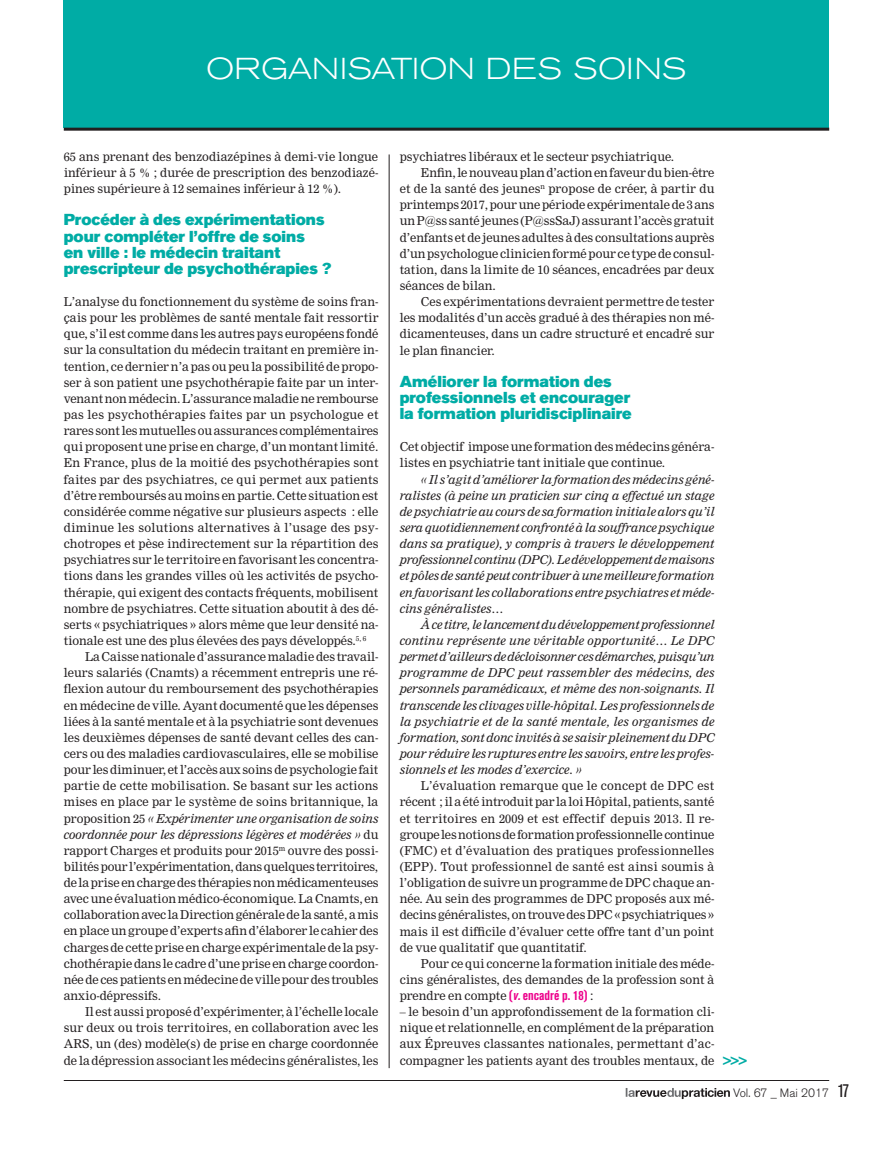
<style>
.page{position:relative;width:893px;height:1149px;background:#fff}
.page>*{position:absolute;margin:0;border:0;box-sizing:border-box;transform-origin:0 0}
.t1{font:300 expanded 30px "Akzidenz Grotesk BE";letter-spacing:.02em;color:#fff}
.t2{font:15.75px/16.2px "Akzidenz Grotesk BE Super";color:#00aca5}
.t3{font:12px/16.2px "Nimrod";color:#231f20;text-align:justify}
.t4{font:italic 12px/16.2px "Nimrod";color:#231f20;text-align:justify}
.t5{font:300 12px "Akzidenz Grotesk BE";color:#231f20}
.s1{font-style:italic}
.s2{font-family:"Akzidenz Grotesk BE";font-weight:700;font-stretch:condensed;font-size:13.5px;color:#ed028c}
.s3{font-family:"Akzidenz Grotesk BE";font-weight:700;font-style:italic;font-stretch:condensed;font-size:13.5px;color:#ed028c}
.s4{font-family:"Akzidenz Grotesk BE Super";color:#00aca5}
.s5{font-weight:400;font-stretch:condensed;font-size:18px}
</style>
<div class="page">
<div style="left:64px;top:0;width:765px;height:128px;background:#00aca5"></div>
<hr style="left:64px;top:128px;width:765px;height:3px;background:#231f20">
<svg style="left:626px;top:1088px;width:104px;height:10px"></svg>
<hr style="left:64px;top:1079px;width:765px;height:1px;background:#231f20">
<hr style="left:389px;top:154px;width:1px;height:913px;background:#231f20">
<h1 class="t1" style="left:206px;top:52px;width:482px">ORGANISATION DES SOINS</h1>
<p class="t3" style="left:64px;top:148px;width:316px">65 ans prenant des benzodiazépines à demi-vie longue inférieur à 5 % ; durée de prescription des benzodiazé&shy;pines supérieure à 12 semaines inférieur à 12 %).</p>
<h2 class="t2" style="left:64px;top:212px;width:269px">Procéder à des expérimentations pour compléter l’offre de soins<br>en ville : le médecin traitant prescripteur de psychothérapies ?</h2>
<p class="t3" style="left:64px;top:293px;width:316px">L’analyse du fonctionnement du système de soins fran&shy;çais pour les problèmes de santé mentale fait ressortir que, s’il est comme dans les autres pays européens fondé sur la consultation du médecin traitant en première in&shy;tention, ce dernier n’a pas ou peu la possibilité de propo&shy;ser à son patient une psychothérapie faite par un inter&shy;venant non médecin. L’assurance maladie ne rembourse pas les psychothérapies faites par un psychologue et rares sont les mutuelles ou assurances complémentaires qui proposent une prise en charge, d’un montant limité.<br>En France, plus de la moitié des psychothérapies sont faites par des psychiatres, ce qui permet aux patients d’être remboursés au moins en partie. Cette situation est considérée comme négative sur plusieurs aspects : elle diminue les solutions alternatives à l’usage des psy&shy;chotropes et pèse indirectement sur la répartition des psychiatres sur le territoire en favorisant les concentra&shy;tions dans les grandes villes où les activités de psycho&shy;thérapie, qui exigent des contacts fréquents, mobilisent nombre de psychiatres. Cette situation aboutit à des dé&shy;serts « psychiatriques » alors même que leur densité na&shy;tionale est une des plus élevées des pays développés.<sup>5,</sup> <sup>6</sup></p>
<p class="t3" style="left:64px;top:648px;width:316px;text-indent:21px">La Caisse nationale d’assurance maladie des travail&shy;leurs salariés (Cnamts) a récemment entrepris une ré&shy;flexion autour du remboursement des psychothérapies en médecine de ville. Ayant documenté que les dépenses liées à la santé mentale et à la psychiatrie sont devenues les deuxièmes dépenses de santé devant celles des can&shy;cers ou des maladies cardiovasculaires, elle se mobilise pour les diminuer, et l’accès aux soins de psychologie fait partie de cette mobilisation. Se basant sur les actions mises en place par le système de soins britannique, la proposition 25 <span class="s1">« Expérimenter une organisation de soins coordonnée pour les dépressions légères et modérées »</span> du rapport Charges et produits pour 2015<sup>m</sup> ouvre des possi&shy;bilités pour l’expérimentation, dans quelques territoires, de la prise en charge des thérapies non médicamenteuses avec une évaluation médico-économique. La Cnamts, en collaboration avec la Direction générale de la santé, a mis en place un groupe d’experts afin d’élaborer le cahier des charges de cette prise en charge expérimentale de la psy&shy;chothérapie dans le cadre d’une prise en charge coordon&shy;née de ces patients en médecine de ville pour des troubles anxio-dépressifs.</p>
<p class="t3" style="left:64px;top:1003px;width:316px;text-indent:21px">Il est aussi proposé d’expérimenter, à l’échelle locale sur deux ou trois territoires, en collaboration avec les ARS, un (des) modèle(s) de prise en charge coordonnée de la dépression associant les médecins généralistes, les</p>
<p class="t3" style="left:400px;top:148px;width:276px">psychiatres libéraux et le secteur psychiatrique.</p>
<p class="t3" style="left:421px;top:164px;width:295px">Enfin, le nouveau plan d’action en faveur du bien-être</p>
<p class="t3" style="left:400px;top:181px;width:316px">et de la santé des jeunes<sup>n</sup> propose de créer, à partir du</p>
<p class="t3" style="left:400px;top:197px;width:316px">printemps 2017, pour une période expérimentale de 3ans</p>
<p class="t3" style="left:400px;top:213px;width:316px">un P@ss santé jeunes (P@ssSaJ) assurant l’accès gratuit</p>
<p class="t3" style="left:400px;top:229px;width:316px">d’enfants et de jeunes adultes à des consultations auprès</p>
<p class="t3" style="left:400px;top:245px;width:316px">d’un psychologue clinicien formé pour ce type de consul-</p>
<p class="t3" style="left:400px;top:261px;width:316px">tation, dans la limite de 10 séances, encadrées par deux</p>
<p class="t3" style="left:400px;top:277px;width:98px">séances de bilan.</p>
<p class="t3" style="left:421px;top:293px;width:295px">Ces expérimentations devraient permettre de tester</p>
<p class="t3" style="left:400px;top:310px;width:316px">les modalités d’un accès gradué à des thérapies non mé-</p>
<p class="t3" style="left:400px;top:326px;width:316px">dicamenteuses, dans un cadre structuré et encadré sur</p>
<p class="t3" style="left:400px;top:342px;width:97px">le plan financier.</p>
<h2 class="t2" style="left:400px;top:373px;width:234px">Améliorer la formation des professionnels et encourager la formation pluridisciplinaire</h2>
<p class="t3" style="left:400px;top:439px;width:316px">Cet objectif impose une formation des médecins généra&shy;listes en psychiatrie tant initiale que continue.</p>
<p class="t4" style="left:400px;top:471px;width:316px;text-indent:21px">« Il s’agit d’améliorer la formation des médecins géné&shy;ralistes (à peine un praticien sur cinq a effectué un stage de psychiatrie au cours de sa formation initiale alors qu’il sera quotidiennement confronté à la souffrance psychique dans sa pratique), y compris à travers le développement professionnel continu (DPC). Le développement de maisons et pôles de santé peut contribuer à une meilleure formation en favorisant les collaborations entre psychiatres et méde&shy;cins généralistes…</p>
<p class="t4" style="left:400px;top:616px;width:316px;text-indent:21px">À ce titre, le lancement du développement professionnel continu représente une véritable opportunité… Le DPC permet d’ailleurs de décloisonner ces démarches, puisqu’un programme de DPC peut rassembler des médecins, des personnels paramédicaux, et même des non-soignants. Il transcende les clivages ville-hôpital. Les professionnels de la psychiatrie et de la santé mentale, les organismes de formation, sont donc invités à se saisir pleinement du DPC pour réduire les ruptures entre les savoirs, entre les profes&shy;sionnels et les modes d’exercice. »</p>
<p class="t3" style="left:400px;top:777px;width:316px;text-indent:21px">L’évaluation remarque que le concept de DPC est récent ; il a été introduit par la loi Hôpital, patients, santé et territoires en 2009 et est effectif depuis 2013. Il re&shy;groupe les notions de formation professionnelle continue (FMC) et d’évaluation des pratiques professionnelles (EPP). Tout professionnel de santé est ainsi soumis à l’obligation de suivre un programme de DPC chaque an&shy;née. Au sein des programmes de DPC proposés aux mé&shy;decins généralistes, on trouve des DPC «psychiatriques » mais il est difficile d’évaluer cette offre tant d’un point de vue qualitatif que quantitatif.</p>
<p class="t3" style="left:400px;top:955px;width:316px;text-indent:21px">Pour ce qui concerne la formation initiale des méde&shy;cins généralistes, des demandes de la profession sont à prendre en compte <span class="s2">(</span><span class="s3">v.</span><span class="s2">encadré p. 18)</span> :</p>
<p class="t3" style="left:400px;top:1003px;width:349px;text-align:left">– le besoin d’un approfondissement de la formation cli&shy;nique et relationnelle, en complément de la préparation<br>aux Épreuves classantes nationales, permettant d’ac&shy;compagner les patients ayant des troubles mentaux, de <span class="s4">&gt;&gt;&gt;</span></p>
<p class="t5" style="left:733px;top:1085px;width:118px">Vol. 67 _ Mai 2017 <span class="s5">17</span></p>
</div>
